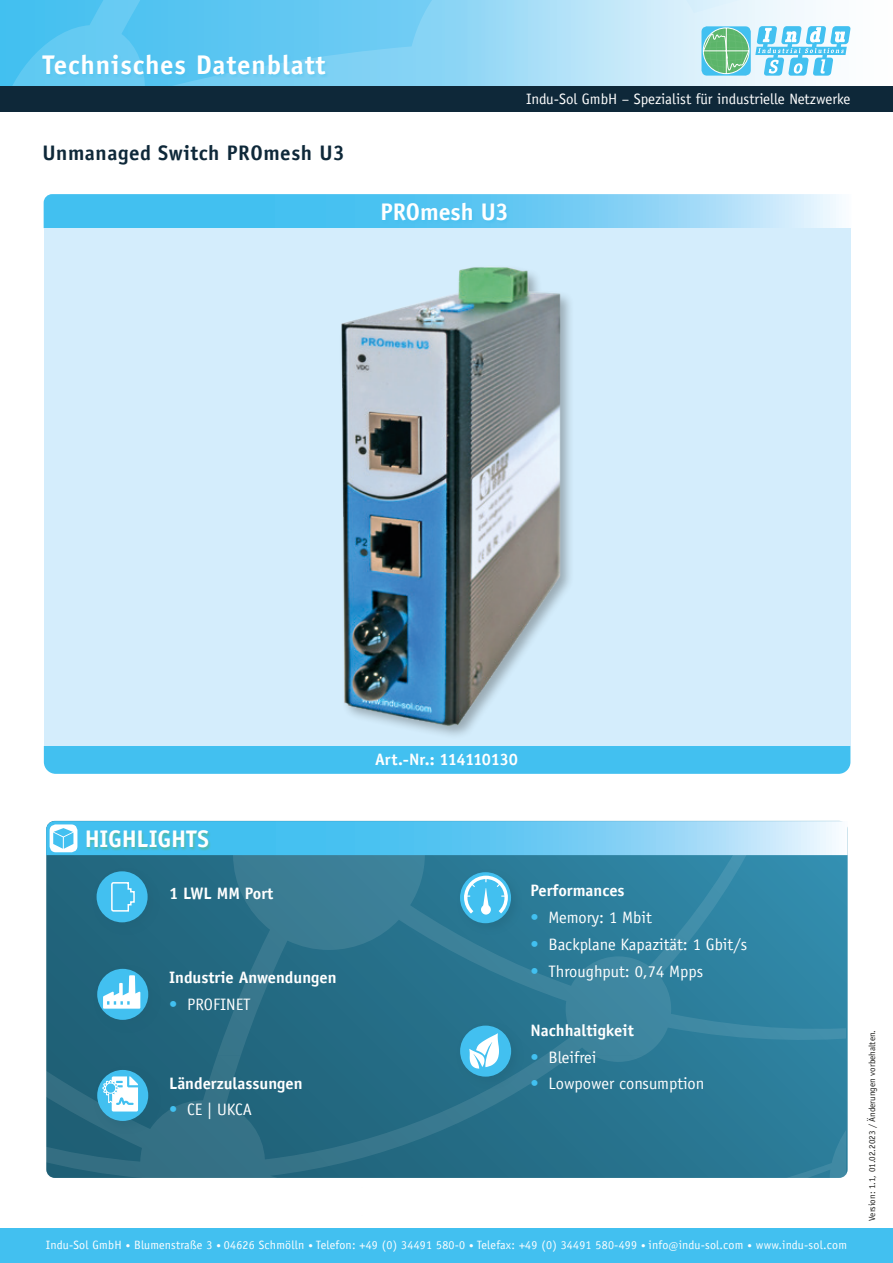
<style>
.page{position:relative;width:893px;height:1263px;background:#fff}
.page>*{position:absolute;margin:0;border:0;box-sizing:border-box;transform-origin:0 0}
.t1{font:700 27px "Officina Sans";letter-spacing:.03em;color:#fff}
.Überschrift_2_weiß{font:700 24px "Officina Sans";letter-spacing:-.005em;color:#fff}
.Überschrift_2_dunkel{font:700 21px "Officina Sans";letter-spacing:.025em;color:#0e2839}
.Aufzählungen__linksb{font:16.5px "Officina Sans";color:#fff}
.Aufzählungen__linksb-2{font:700 16.5px "Officina Sans";color:#fff}
.Überschrift_2_weiß-2{font:700 16.5px "Officina Sans";letter-spacing:-.02em;color:#fff}
.t2{font:15px "Officina Sans";color:#fff}
.t3{font:12px "Officina Sans";letter-spacing:.02em;color:#fff}
.t4{font:9px "Officina Sans";color:#1d1d1b}
.s1{color:#42c0f0}
.s2{font-size:9px}
.s3{font-size:10.5px}
</style>
<div class="page">
<svg style="left:0;top:0;width:816px;height:86px;background:#8cd6f5"></svg>
<div style="left:0;top:86px;width:893px;height:26px;background:#0e2839"></div>
<svg style="left:701px;top:26px;width:50px;height:50px"></svg>
<svg style="left:755px;top:26px;width:96px;height:50px"></svg>
<svg style="left:703px;top:28px;width:46px;height:46px;background:#71c29b"></svg>
<div style="left:0;top:1228px;width:893px;height:35px;background:#42c0f0"></div>
<div style="left:42px;top:54px;width:287px;height:24px;background:#42c0f0;opacity:.35"></div>
<svg style="left:46px;top:1055px;width:799px;height:123px;background:#297089"></svg>
<svg style="left:46px;top:855px;width:799px;height:200px;background:#2d7893"></svg>
<svg style="left:44px;top:194px;width:795px;height:34px;background:#6fccf3"></svg>
<div style="left:382px;top:203px;width:128px;height:21px;background:#50c2f1"></div>
<div style="left:44px;top:746px;width:806px;height:28px;background:#42c0f0"></div>
<div style="left:375px;top:754px;width:146px;height:14px;background:#42c0f0"></div>
<svg style="left:46px;top:821px;width:802px;height:34px;background:#71ccf1"></svg>
<div style="left:92px;top:867px;width:69px;height:69px;background:#22677f"></div>
<div style="left:97px;top:871px;width:51px;height:51px;background:#42c0f0;border-radius:50%"></div>
<svg style="left:111px;top:882px;width:24px;height:30px"></svg>
<div style="left:92px;top:1065px;width:70px;height:69px;background:#1e5f75;opacity:.32"></div>
<div style="left:97px;top:1070px;width:51px;height:51px;background:#42c0f0;border-radius:50%"></div>
<svg style="left:102px;top:1076px;width:36px;height:35px"></svg>
<div style="left:92px;top:964px;width:70px;height:69px;background:#1e5f75"></div>
<div style="left:97px;top:969px;width:51px;height:51px;background:#42c0f0;border-radius:50%"></div>
<svg style="left:103px;top:975px;width:37px;height:34px"></svg>
<div style="left:455px;top:1021px;width:69px;height:69px;background:#1e5f75;opacity:.32"></div>
<div style="left:460px;top:1025px;width:51px;height:52px;background:#42c0f0;border-radius:50%"></div>
<svg style="left:469px;top:1033px;width:30px;height:36px"></svg>
<div style="left:457px;top:869px;width:66px;height:66px;background:#297692"></div>
<div style="left:460px;top:872px;width:51px;height:51px;background:#42c0f0;border-radius:50%"></div>
<svg style="left:462px;top:874px;width:48px;height:43px"></svg>
<div style="left:44px;top:228px;width:806px;height:518px;background:#d4edfc"></div>
<img style="left:341px;top:267px;width:229px;height:469px">
<h1 class="t1" style="left:43px;top:48px;width:284px">Technisches Datenblatt</h1>
<p class="Überschrift_2_dunkel" style="left:43px;top:140px;width:304px">Unmanaged Switch PROmesh U3</p>
<p class="t2" style="left:526px;top:90px;width:326px">Indu-Sol GmbH – Spezialist für industrielle Netzwerke</p>
<p class="Überschrift_2_weiß" style="left:380px;top:197px;width:130px">PROmesh U3</p>
<p class="Überschrift_2_weiß-2" style="left:375px;top:749px;width:144px">Art.-Nr.: 114110130</p>
<p class="Überschrift_2_weiß" style="left:85px;top:824px;width:126px">HIGHLIGHTS</p>
<p class="Aufzählungen__linksb-2" style="left:169px;top:883px;width:106px">1 LWL MM Port</p>
<p class="Aufzählungen__linksb-2" style="left:169px;top:967px;width:169px">Industrie Anwendungen</p>
<p class="Aufzählungen__linksb" style="left:169px;top:994px;width:83px"><span class="s1">•</span> PROFINET</p>
<p class="Aufzählungen__linksb-2" style="left:169px;top:1072px;width:135px">Länderzulassungen</p>
<p class="Aufzählungen__linksb" style="left:169px;top:1100px;width:84px"><span class="s1">•</span> CE | UKCA</p>
<p class="Aufzählungen__linksb-2" style="left:530px;top:880px;width:96px">Performances</p>
<p class="Aufzählungen__linksb" style="left:530px;top:908px;width:123px"><span class="s1">•</span> Memory: 1 Mbit</p>
<p class="Aufzählungen__linksb" style="left:530px;top:934px;width:218px"><span class="s1">•</span> Backplane Kapazität: 1 Gbit/s</p>
<p class="Aufzählungen__linksb" style="left:530px;top:961px;width:174px"><span class="s1">•</span> Throughput: 0,74 Mpps</p>
<p class="Aufzählungen__linksb-2" style="left:530px;top:1020px;width:105px">Nachhaltigkeit</p>
<p class="Aufzählungen__linksb" style="left:530px;top:1047px;width:68px"><span class="s1">•</span> ■ Bleifrei</p>
<p class="Aufzählungen__linksb" style="left:530px;top:1074px;width:175px"><span class="s1">•</span> Lowpower consumption</p>
<p class="t3" style="left:46px;top:1237px;width:802px">Indu-Sol GmbH <span class="s2">•</span> Blumenstraße 3 <span class="s2">•</span> 04626 Schmölln <span class="s2">•</span> Telefon: +49 (0) 34491 580-0 <span class="s2">•</span> Telefax: +49 (0) 34491 580-499 <span class="s2">•</span> info<span class="s3">@</span>indu-sol.com <span class="s2">•</span> www.indu-sol.com</p>
<p class="t4" style="left:867px;top:1221px;width:192px;rotate:-90deg">Version: 1.1, 01.02.2023 / Änderungen vorbehalten.</p>
</div>
